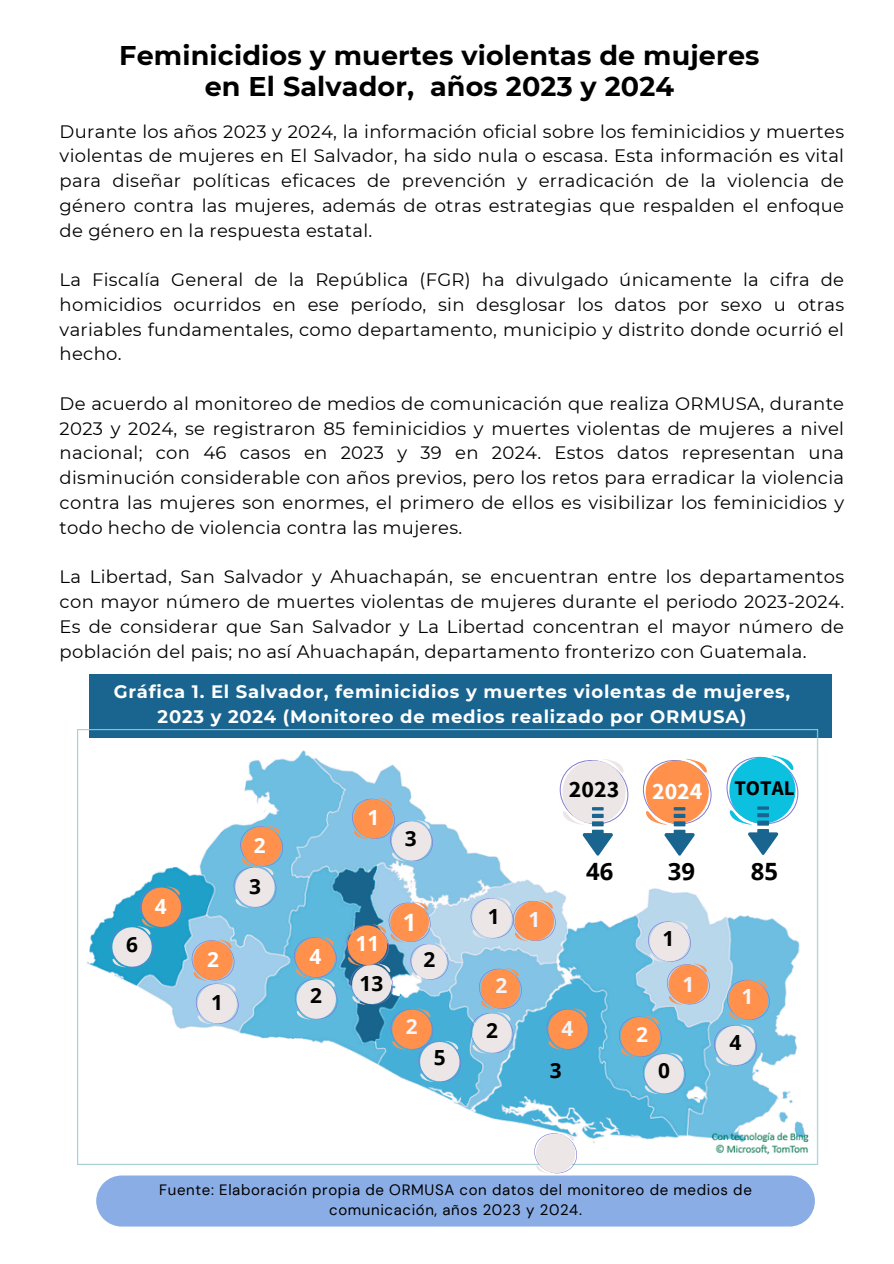
<style>
.page{position:relative;width:894px;height:1264px;background:#fff}
.page>*{position:absolute;margin:0;border:0;box-sizing:border-box;transform-origin:0 0}
.t1{font:700 27px/30.3px "Montserrat";letter-spacing:.005em;color:#000;text-align:center}
.t2{font:700 23.85px "Open Sans";color:#000}
.t3{font:700 23.85px "Source Sans Pro";color:#000}
.t4{font:700 23.85px "Source Sans Pro";color:#fff}
.t5{font:700 23.85px "Open Sans";color:#fff}
.t6{font:700 20.85px "Open Sans";color:#000}
.t7{font:700 20.85px "Open Sans";color:#fff}
.t8{font:700 20.85px "Open Sans";color:#f3f5f9}
.t9{font:700 20.85px "Source Sans Pro";color:#000}
.t10{font:18px/24.8px "Montserrat";letter-spacing:.015em;color:#000;text-align:justify}
.t11{font:700 18px/24.8px "Montserrat";letter-spacing:.04em;color:#fff;text-align:center}
.t12{font:15px/20.2px "DM Sans";letter-spacing:.04em;color:#000;text-align:center}
</style>
<div class="page">
<div style="left:89px;top:674px;width:742px;height:64px;background:#1a6590"></div>
<img style="left:78px;top:729px;width:740px;height:435px">
<svg style="left:96px;top:1131px;width:718px;height:95px"></svg>
<svg style="left:558px;top:756px;width:71px;height:99px"></svg>
<svg style="left:641px;top:756px;width:71px;height:99px"></svg>
<svg style="left:725px;top:753px;width:74px;height:101px"></svg>
<svg style="left:233px;top:824px;width:50px;height:84px"></svg>
<svg style="left:110px;top:885px;width:73px;height:83px"></svg>
<svg style="left:469px;top:896px;width:87px;height:46px"></svg>
<svg style="left:351px;top:796px;width:82px;height:66px"></svg>
<svg style="left:293px;top:935px;width:45px;height:85px"></svg>
<svg style="left:545px;top:1007px;width:44px;height:43px"></svg>
<svg style="left:345px;top:900px;width:116px;height:183px"></svg>
<svg style="left:469px;top:966px;width:53px;height:88px"></svg>
<svg style="left:191px;top:938px;width:48px;height:87px"></svg>
<svg style="left:618px;top:919px;width:151px;height:176px"></svg>
<h1 class="t1" style="left:119px;top:41px;width:641px">Feminicidios y muertes violentas de mujeres en El Salvador, años 2023 y 2024</h1>
<h5 class="t10" style="left:60px;top:119px;width:785px">Durante los años 2023 y 2024, la información oficial sobre los feminicidios y muertes violentas de mujeres en El Salvador, ha sido nula o escasa. Esta información es vital para diseñar políticas eficaces de prevención y erradicación de la violencia de género contra las mujeres, además de otras estrategias que respalden el enfoque de género en la respuesta estatal.</h5>
<h5 class="t10" style="left:60px;top:267px;width:785px">La Fiscalía General de la República (FGR) ha divulgado únicamente la cifra de homicidios ocurridos en ese período, sin desglosar los datos por sexo u otras variables fundamentales, como departamento, municipio y distrito donde ocurrió el hecho.</h5>
<h5 class="t10" style="left:60px;top:391px;width:785px">De acuerdo al monitoreo de medios de comunicación que realiza ORMUSA, durante 2023 y 2024, se registraron 85 feminicidios y muertes violentas de mujeres a nivel nacional; con 46 casos en 2023 y 39 en 2024. Estos datos representan una disminución considerable con años previos, pero los retos para erradicar la violencia contra las mujeres son enormes, el primero de ellos es visibilizar los feminicidios y todo hecho de violencia contra las mujeres.</h5>
<h5 class="t10" style="left:60px;top:564px;width:785px">La Libertad, San Salvador y Ahuachapán, se encuentran entre los departamentos con mayor número de muertes violentas de mujeres durante el periodo 2023-2024.<br>Es de considerar que San Salvador y La Libertad concentran el mayor número de población del pais; no así Ahuachapán, departamento fronterizo con Guatemala.</h5>
<h4 class="t11" style="left:114px;top:679px;width:677px">Gráfica 1. El Salvador, feminicidios y muertes violentas de mujeres,<br>2023 y 2024 (Monitoreo de medios realizado por ORMUSA)</h4>
<p class="t6" style="left:126px;top:929px;width:13px">6</p>
<p class="t7" style="left:155px;top:891px;width:13px">4</p>
<p class="t7" style="left:207px;top:944px;width:13px">2</p>
<p class="t6" style="left:211px;top:987px;width:13px">1</p>
<p class="t7" style="left:254px;top:830px;width:13px">2</p>
<p class="t6" style="left:249px;top:872px;width:13px">3</p>
<p class="t7" style="left:309px;top:941px;width:13px">4</p>
<p class="t6" style="left:310px;top:981px;width:13px">2</p>
<p class="t7" style="left:367px;top:803px;width:13px">1</p>
<p class="t6" style="left:405px;top:824px;width:13px">3</p>
<p class="t7" style="left:355px;top:928px;width:25px">11</p>
<p class="t6" style="left:359px;top:968px;width:25px">13</p>
<p class="t5" style="left:403px;top:905px;width:15px">1</p>
<p class="t6" style="left:423px;top:944px;width:13px">2</p>
<p class="t8" style="left:405px;top:1011px;width:13px">2</p>
<p class="t6" style="left:433px;top:1043px;width:13px">5</p>
<p class="t3" style="left:568px;top:773px;width:52px">2023</p>
<p class="t4" style="left:652px;top:775px;width:52px">2024</p>
<p class="t9" style="left:734px;top:774px;width:62px">TOTAL</p>
<p class="t2" style="left:586px;top:854px;width:29px">46</p>
<p class="t2" style="left:667px;top:854px;width:29px">39</p>
<p class="t2" style="left:750px;top:854px;width:29px">85</p>
<p class="t6" style="left:487px;top:901px;width:13px">1</p>
<p class="t8" style="left:528px;top:904px;width:13px">1</p>
<p class="t6" style="left:662px;top:923px;width:13px">1</p>
<p class="t8" style="left:495px;top:970px;width:13px">2</p>
<p class="t8" style="left:682px;top:969px;width:13px">1</p>
<p class="t8" style="left:741px;top:982px;width:13px">1</p>
<p class="t6" style="left:486px;top:1016px;width:13px">2</p>
<p class="t8" style="left:561px;top:1013px;width:13px">4</p>
<p class="t7" style="left:636px;top:1020px;width:13px">2</p>
<p class="t6" style="left:729px;top:1027px;width:13px">4</p>
<p class="t6" style="left:549px;top:1055px;width:13px">3</p>
<p class="t6" style="left:658px;top:1056px;width:13px">0</p>
<p class="t12" style="left:159px;top:1179px;width:594px">Fuente: Elaboración propia de ORMUSA con datos del monitoreo de medios de comunicación, años 2023 y 2024.</p>
</div>
